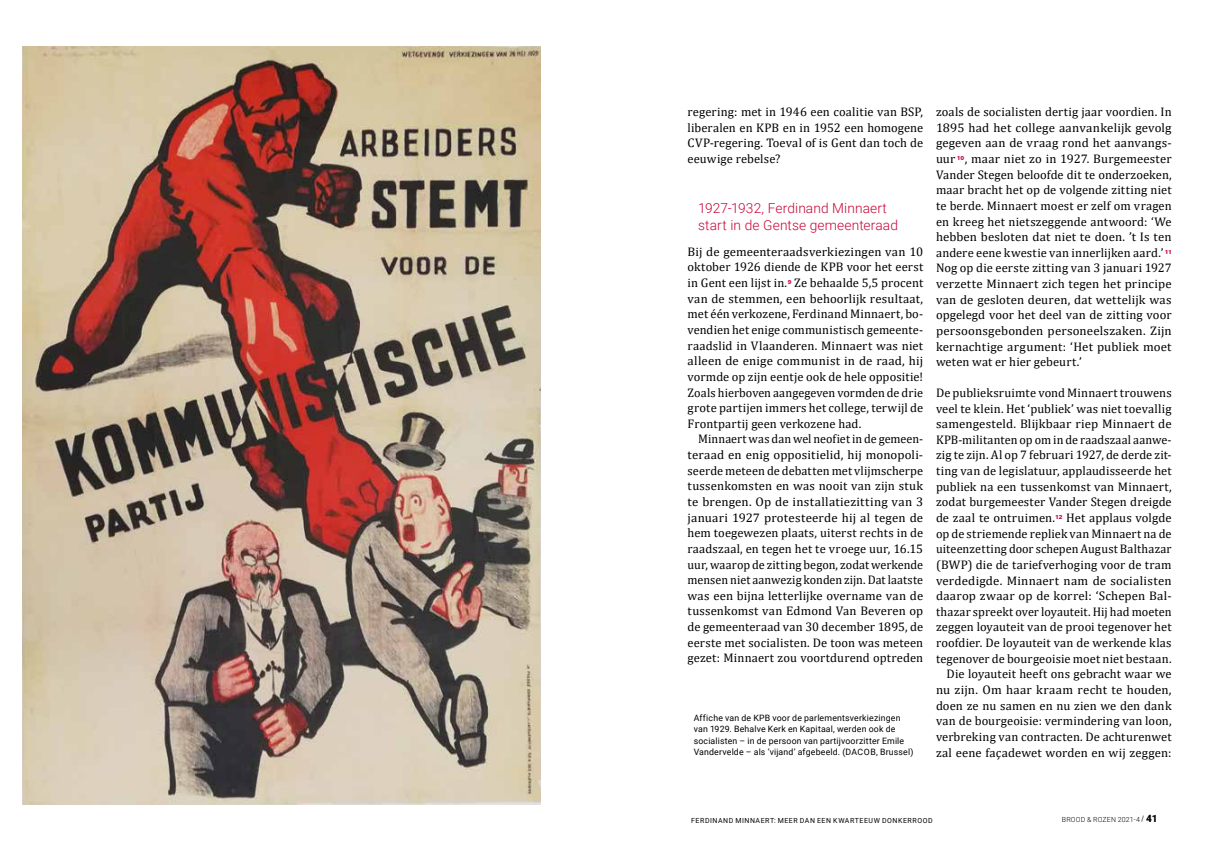
<style>
.page{position:relative;width:1205px;height:851px;background:#fff}
.page>*{position:absolute;margin:0;border:0;box-sizing:border-box;transform-origin:0 0}
.t1{font:300 13.75px/16.2px "Roboto";letter-spacing:.005em;color:#c70637}
.t2{font:12.5px/15.6px "Cambria";letter-spacing:.01em;color:#000;text-align:justify}
.t3{font:8.75px/11.2px "Roboto";letter-spacing:.02em;color:#000}
.t4{font:7px "Roboto";letter-spacing:.075em;color:#000}
.t5{font:300 7px "Roboto";letter-spacing:.025em;color:#000}
.t6{font:900 5.5px "Zurich BT";color:#c70637}
.s1{font-family:"Swiss 721 BT";font-weight:700;font-style:italic;font-size:7.5px}
.s2{font-weight:900;font-size:10px}
</style>
<div class="page">
<img style="left:23px;top:46px;width:518px;height:758px">
<p class="t2" style="left:687px;top:104px;width:237px">regering: met in 1946 een coalitie van BSP, liberalen en KPB en in 1952 een homogene CVP-regering. Toeval of is Gent dan toch de eeuwige rebelse?</p>
<p class="t1" style="left:698px;top:200px;width:201px">1927-1932, Ferdinand Minnaert start in de Gentse gemeenteraad</p>
<p class="t2" style="left:687px;top:243px;width:237px">Bij de gemeenteraadsverkiezingen van 10 oktober 1926 diende de KPB voor het eerst in Gent een lijst in.</p>
<p class="t2" style="left:687px;top:275px;width:237px;text-indent:107px">Ze behaalde 5,5 procent van de stemmen, een behoorlijk resultaat, met één verkozene, Ferdinand Minnaert, bo&shy;vendien het enige communistisch gemeente&shy;raadslid in Vlaanderen. Minnaert was niet alleen de enige communist in de raad, hij vormde op zijn eentje ook de hele oppositie!<br>Zoals hierboven aangegeven vormden de drie grote partijen immers het college, terwijl de Frontpartij geen verkozene had.</p>
<p class="t2" style="left:687px;top:431px;width:237px;text-indent:11px">Minnaert was dan wel neofiet in de gemeen&shy;teraad en enig oppositielid, hij monopoli&shy;seerde meteen de debatten met vlijmscherpe tussenkomsten en was nooit van zijn stuk te brengen. Op de installatiezitting van 3 januari 1927 protesteerde hij al tegen de hem toegewezen plaats, uiterst rechts in de raadszaal, en tegen het te vroege uur, 16.15 uur, waarop de zitting begon, zodat werkende mensen niet aanwezig konden zijn. Dat laatste was een bijna letterlijke overname van de tussenkomst van Edmond Van Beveren op de gemeenteraad van 30 december 1895, de eerste met socialisten. De toon was meteen gezet: Minnaert zou voortdurend optreden</p>
<p class="t6" style="left:788px;top:278px;width:5px">9</p>
<p class="t3" style="left:694px;top:711px;width:221px">Affiche van de KPB voor de parlementsverkiezingen van 1929. Behalve Kerk en Kapitaal, werden ook de socialisten – in de persoon van partijvoorzitter Emile Vandervelde – als ‘vijand’ afgebeeld. (DACOB, Brussel)</p>
<p class="t2" style="left:936px;top:104px;width:237px">zoals de socialisten dertig jaar voordien. In 1895 had het college aanvankelijk gevolg gegeven aan de vraag rond het aanvangs&shy;uur</p>
<p class="t2" style="left:936px;top:151px;width:237px;text-indent:29px">, maar niet zo in 1927. Burgemeester Vander Stegen beloofde dit te onderzoeken, maar bracht het op de volgende zitting niet te berde. Minnaert moest er zelf om vragen en kreeg het nietszeggende antwoord: ‘We hebben besloten dat niet te doen. ’t Is ten andere eene kwestie van innerlijken aard.’</p>
<p class="t6" style="left:957px;top:154px;width:9px">10</p>
<p class="t6" style="left:1165px;top:248px;width:8px">11</p>
<p class="t2" style="left:936px;top:260px;width:237px">Nog op die eerste zitting van 3 januari 1927 verzette Minnaert zich tegen het principe van de gesloten deuren, dat wettelijk was opgelegd voor het deel van de zitting voor persoonsgebonden personeelszaken. Zijn kernachtige argument: ‘Het publiek moet weten wat er hier gebeurt.’</p>
<p class="t2" style="left:936px;top:385px;width:237px">De publieksruimte vond Minnaert trouwens veel te klein. Het ‘publiek’ was niet toevallig samengesteld. Blijkbaar riep Minnaert de KPB-militanten op om in de raadszaal aanwe&shy;zig te zijn. Al op 7 februari 1927, de derde zit&shy;ting van de legislatuur, applaudisseerde het publiek na een tussenkomst van Minnaert, zodat burgemeester Vander Stegen dreigde de zaal te ontruimen.</p>
<p class="t2" style="left:936px;top:510px;width:237px;text-align:right">Het applaus volgde<br>op de striemende repliek van Minnaert na de uiteenzetting door schepen August Balthazar (BWP) die de tariefverhoging voor de tram verdedigde. Minnaert nam de socialisten daarop zwaar op de korrel: ‘Schepen Bal&shy;thazar spreekt over loyauteit. Hij had moeten zeggen loyauteit van de prooi tegenover het roofdier. De loyauteit van de werkende klas tegenover de bourgeoisie moet niet bestaan.<br>Die loyauteit heeft ons gebracht waar we nu zijn. Om haar kraam recht te houden, doen ze nu samen en nu zien we den dank van de bourgeoisie: vermindering van loon, verbreking van contracten. De achturenwet zal eene façadewet worden en wij zeggen:</p>
<p class="t6" style="left:1055px;top:513px;width:9px">12</p>
<p class="t4" style="left:691px;top:815px;width:243px">FERDINAND MINNAERT: MEER DAN EEN KWARTEEUW DONKERROOD</p>
<p class="t5" style="left:1062px;top:814px;width:97px">BROOD &amp; ROZEN 2021-4 <span class="s1">/</span> <span class="s2">41</span></p>
</div>
